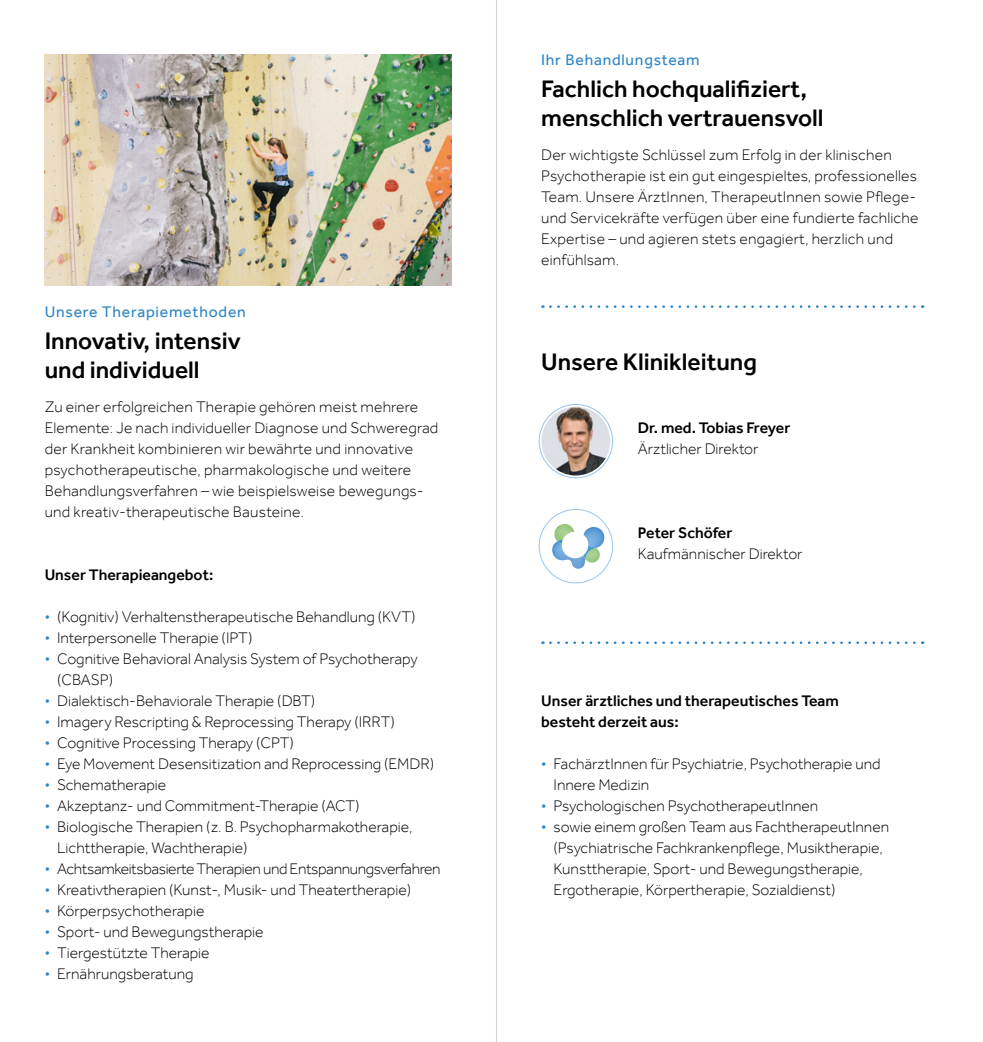
<style>
.page{position:relative;width:983px;height:1042px;background:#fff}
.page>*{position:absolute;margin:0;border:0;box-sizing:border-box;transform-origin:0 0}
.Flyer__HL2_Effra_Medium_14_17{font:500 24.5px/29.8px "Effra";color:#000}
.Flyer_Copy_Effra_Light_9_12{font:300 15.75px/21px "Effra";color:#000}
.Flyer_HL3_Effra_Medium_9_12{font:500 15.75px/21px "Effra";color:#000}
.Flyer_Copy_Effra_Light_9_12-2{font:300 15.75px "Effra";letter-spacing:-.025em;color:#000}
.Flyer_overline_Effra_Reg_9_17_blau{font:15.75px "Effra";letter-spacing:.05em;color:#2e85c7}
.Flyer_Copy_Effra_Light_9_12-3{font:500 15.75px "Effra";color:#000}
.s1{color:#2e85c7}
</style>
<div class="page">
<img style="left:45px;top:55px;width:406px;height:231px">
<svg style="left:550px;top:641px;width:372px;height:3px"></svg>
<svg style="left:550px;top:305px;width:372px;height:3px"></svg>
<hr style="left:496px;top:0;width:1px;height:1042px;background:#d0d0d0">
<div style="left:538px;top:404px;width:75px;height:74px;border:1px solid #9ec7ec;border-radius:50%"></div>
<img style="left:541px;top:407px;width:69px;height:68px;border-radius:34px">
<div style="left:538px;top:509px;width:75px;height:74px;border:1px solid #9ec7ec;border-radius:50%"></div>
<img style="left:557px;top:524px;width:15px;height:3px">
<img style="left:552px;top:527px;width:52px;height:42px">
<img style="left:557px;top:540px;width:38px;height:19px">
<div style="left:561px;top:531px;width:27px;height:27px;background:#fff;border-radius:50%"></div>
<p class="Flyer_overline_Effra_Reg_9_17_blau" style="left:45px;top:302px;width:202px">Unsere Therapiemethoden</p>
<p class="Flyer__HL2_Effra_Medium_14_17" style="left:45px;top:325px;width:198px">Innovativ, intensiv und individuell</p>
<p class="Flyer_Copy_Effra_Light_9_12" style="left:45px;top:396px;width:395px">Zu einer erfolgreichen Therapie gehören meist mehrere Elemente: Je nach individueller Diagnose und Schweregrad der Krankheit kombinieren wir bewährte und innovative psychotherapeutische, pharmakologische und weitere Behandlungsverfahren – wie beispielsweise bewegungs&shy;und kreativ-therapeutische Bausteine.</p>
<p class="Flyer_HL3_Effra_Medium_9_12" style="left:45px;top:564px;width:170px">Unser Therapieangebot:</p>
<p class="Flyer_Copy_Effra_Light_9_12" style="left:45px;top:606px;width:372px"><span class="s1">•</span> (Kognitiv) Verhaltenstherapeutische Behandlung (KVT)</p>
<p class="Flyer_Copy_Effra_Light_9_12" style="left:45px;top:627px;width:209px"><span class="s1">•</span> Interpersonelle Therapie (IPT)</p>
<p class="Flyer_Copy_Effra_Light_9_12" style="left:57px;top:648px;width:362px;text-indent:-12px"><span class="s1">•</span> Cognitive Behavioral Analysis System of Psychotherapy (CBASP)</p>
<p class="Flyer_Copy_Effra_Light_9_12" style="left:45px;top:690px;width:272px"><span class="s1">•</span> Dialektisch-Behaviorale Therapie (DBT)</p>
<p class="Flyer_Copy_Effra_Light_9_12" style="left:45px;top:711px;width:351px"><span class="s1">•</span> Imagery Rescripting &amp; Reprocessing Therapy (IRRT)</p>
<p class="Flyer_Copy_Effra_Light_9_12" style="left:45px;top:732px;width:251px"><span class="s1">•</span> Cognitive Processing Therapy (CPT)</p>
<p class="Flyer_Copy_Effra_Light_9_12" style="left:45px;top:753px;width:391px"><span class="s1">•</span> Eye Movement Desensitization and Reprocessing (EMDR)</p>
<p class="Flyer_Copy_Effra_Light_9_12" style="left:45px;top:774px;width:123px"><span class="s1">•</span> Schematherapie</p>
<p class="Flyer_Copy_Effra_Light_9_12" style="left:45px;top:795px;width:316px"><span class="s1">•</span> Akzeptanz- und Commitment-Therapie (ACT)</p>
<p class="Flyer_Copy_Effra_Light_9_12" style="left:57px;top:816px;width:357px;text-indent:-12px"><span class="s1">•</span> Biologische Therapien (z. B. Psychopharmakotherapie,<br>Lichttherapie, Wachtherapie)</p>
<p class="Flyer_Copy_Effra_Light_9_12-2" style="left:45px;top:859px;width:397px"><span class="s1">•</span> Achtsamkeitsbasierte Therapien und Entspannungsverfahren</p>
<p class="Flyer_Copy_Effra_Light_9_12" style="left:45px;top:879px;width:368px"><span class="s1">•</span> Kreativtherapien (Kunst-, Musik- und Theatertherapie)</p>
<p class="Flyer_Copy_Effra_Light_9_12" style="left:45px;top:900px;width:161px"><span class="s1">•</span> Körperpsychotherapie</p>
<p class="Flyer_Copy_Effra_Light_9_12" style="left:45px;top:921px;width:220px"><span class="s1">•</span> Sport- und Bewegungstherapie</p>
<p class="Flyer_Copy_Effra_Light_9_12" style="left:45px;top:942px;width:166px"><span class="s1">•</span> Tiergestützte Therapie</p>
<p class="Flyer_Copy_Effra_Light_9_12" style="left:45px;top:963px;width:150px"><span class="s1">•</span> Ernährungsberatung</p>
<p class="Flyer_overline_Effra_Reg_9_17_blau" style="left:541px;top:50px;width:160px">Ihr Behandlungsteam</p>
<p class="Flyer__HL2_Effra_Medium_14_17" style="left:541px;top:73px;width:284px">Fachlich hochqualifiziert, menschlich vertrauensvoll</p>
<p class="Flyer_Copy_Effra_Light_9_12" style="left:541px;top:144px;width:379px">Der wichtigste Schlüssel zum Erfolg in der klinischen Psychotherapie ist ein gut eingespieltes, professionelles Team. Unsere ÄrztInnen, TherapeutInnen sowie Pflege&shy;und Servicekräfte verfügen über eine fundierte fachliche Expertise – und agieren stets engagiert, herzlich und einfühlsam.</p>
<p class="Flyer__HL2_Effra_Medium_14_17" style="left:541px;top:346px;width:217px">Unsere Klinikleitung</p>
<p class="Flyer_Copy_Effra_Light_9_12-3" style="left:637px;top:418px;width:154px">Dr. med. Tobias Freyer</p>
<p class="Flyer_Copy_Effra_Light_9_12" style="left:637px;top:438px;width:122px">Ärztlicher Direktor</p>
<p class="Flyer_Copy_Effra_Light_9_12-3" style="left:637px;top:523px;width:96px">Peter Schöfer</p>
<p class="Flyer_Copy_Effra_Light_9_12" style="left:637px;top:543px;width:166px">Kaufmännischer Direktor</p>
<p class="Flyer_HL3_Effra_Medium_9_12" style="left:541px;top:690px;width:299px">Unser ärztliches und therapeutisches Team besteht derzeit aus:</p>
<p class="Flyer_Copy_Effra_Light_9_12" style="left:553px;top:753px;width:328px;text-indent:-12px"><span class="s1">•</span> FachärztInnen für Psychiatrie, Psychotherapie und<br>Innere Medizin</p>
<p class="Flyer_Copy_Effra_Light_9_12" style="left:541px;top:795px;width:279px"><span class="s1">•</span> Psychologischen PsychotherapeutInnen</p>
<p class="Flyer_Copy_Effra_Light_9_12" style="left:553px;top:816px;width:337px;text-indent:-12px"><span class="s1">•</span> sowie einem großen Team aus FachtherapeutInnen (Psychiatrische Fachkrankenpflege, Musiktherapie, Kunsttherapie, Sport- und Bewegungstherapie, Ergotherapie, Körpertherapie, Sozialdienst)</p>
</div>
